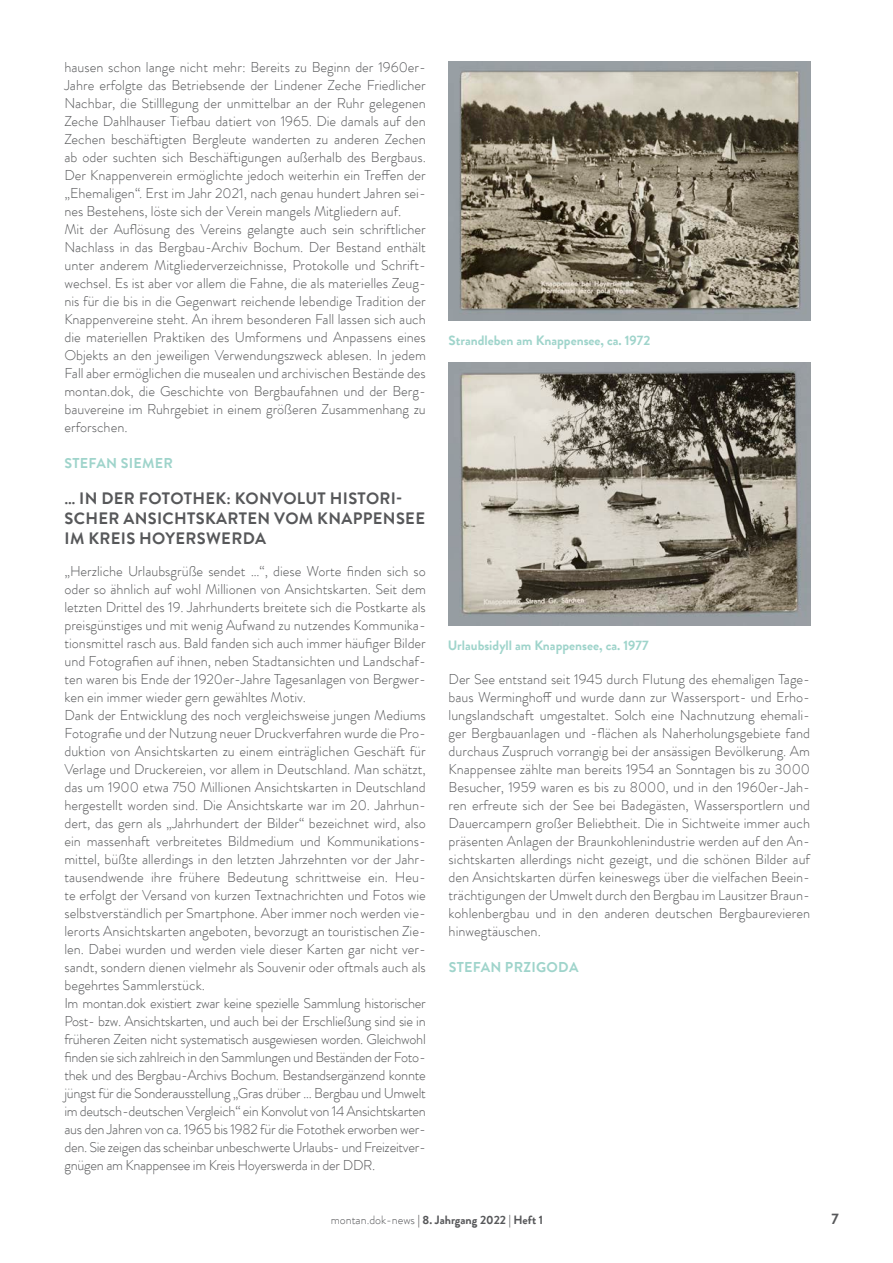
<style>
.page{position:relative;width:893px;height:1263px;background:#fff}
.page>*{position:absolute;margin:0;border:0;box-sizing:border-box;transform-origin:0 0}
.t1{font:700 16.5px/19.8px "Brandon Grotesque Office";letter-spacing:.02em;color:#57585a}
.t2{font:700 15px "Brandon Grotesque Office";color:#57585a}
.t3{font:300 14.25px/18px "Brandon Grotesque Office";color:#57585a}
.t4{font:700 14.25px "Brandon Grotesque Office";letter-spacing:.02em;color:#9fd4cb}
.t5{font:700 13.5px "Brandon Grotesque Office";color:#9fd4cb}
.t6{font:700 12px "Brandon Grotesque Office";color:#57585a}
.s1{font-weight:300}
</style>
<div class="page">
<img style="left:449px;top:61px;width:361px;height:259px">
<img style="left:449px;top:363px;width:361px;height:262px">
<p class="t3" style="left:64px;top:58px;width:363px">hausen schon lange nicht mehr: Bereits zu Beginn der 1960er-Jahre erfolgte das Betriebsende der Lindener Zeche Friedlicher Nachbar, die Stilllegung der unmittelbar an der Ruhr gelegenen Zeche Dahlhauser Tiefbau datiert von 1965. Die damals auf den Zechen beschäftigten Bergleute wanderten zu anderen Zechen ab oder suchten sich Beschäftigungen außerhalb des Bergbaus.<br>Der Knappenverein ermöglichte jedoch weiterhin ein Treffen der „Ehemaligen“. Erst im Jahr 2021, nach genau hundert Jahren sei&shy;nes Bestehens, löste sich der Verein mangels Mitgliedern auf.<br>Mit der Auflösung des Vereins gelangte auch sein schriftlicher Nachlass in das Bergbau-Archiv Bochum. Der Bestand enthält unter anderem Mitgliederverzeichnisse, Protokolle und Schrift&shy;wechsel. Es ist aber vor allem die Fahne, die als materielles Zeug&shy;nis für die bis in die Gegenwart reichende lebendige Tradition der Knappenvereine steht. An ihrem besonderen Fall lassen sich auch die materiellen Praktiken des Umformens und Anpassens eines Objekts an den jeweiligen Verwendungszweck ablesen. In jedem Fall aber ermöglichen die musealen und archivischen Bestände des montan.dok, die Geschichte von Bergbaufahnen und der Berg&shy;bauvereine im Ruhrgebiet in einem größeren Zusammenhang zu erforschen.</p>
<p class="t4" style="left:65px;top:453px;width:110px">STEFAN SIEMER</p>
<p class="t1" style="left:64px;top:489px;width:362px">… IN DER FOTOTHEK: KONVOLUT HISTORI-<br>SCHER ANSICHTSKARTEN VOM KNAPPENSEE<br>IM KREIS HOYERSWERDA</p>
<p class="t3" style="left:64px;top:562px;width:363px">„Herzliche Urlaubsgrüße sendet …“, diese Worte finden sich so oder so ähnlich auf wohl Millionen von Ansichtskarten. Seit dem letzten Drittel des 19. Jahrhunderts breitete sich die Postkarte als preisgünstiges und mit wenig Aufwand zu nutzendes Kommunika&shy;tionsmittel rasch aus. Bald fanden sich auch immer häufiger Bilder und Fotografien auf ihnen, neben Stadtansichten und Landschaf&shy;ten waren bis Ende der 1920er-Jahre Tagesanlagen von Bergwer&shy;ken ein immer wieder gern gewähltes Motiv.<br>Dank der Entwicklung des noch vergleichsweise jungen Mediums Fotografie und der Nutzung neuer Druckverfahren wurde die Pro&shy;duktion von Ansichtskarten zu einem einträglichen Geschäft für Verlage und Druckereien, vor allem in Deutschland. Man schätzt, das um 1900 etwa 750 Millionen Ansichtskarten in Deutschland hergestellt worden sind. Die Ansichtskarte war im 20. Jahrhun&shy;dert, das gern als „Jahrhundert der Bilder“ bezeichnet wird, also ein massenhaft verbreitetes Bildmedium und Kommunikations&shy;mittel, büßte allerdings in den letzten Jahrzehnten vor der Jahr&shy;tausendwende ihre frühere Bedeutung schrittweise ein. Heu&shy;te erfolgt der Versand von kurzen Textnachrichten und Fotos wie selbstverständlich per Smartphone. Aber immer noch werden vie&shy;lerorts Ansichtskarten angeboten, bevorzugt an touristischen Zie&shy;len. Dabei wurden und werden viele dieser Karten gar nicht ver&shy;sandt, sondern dienen vielmehr als Souvenir oder oftmals auch als begehrtes Sammlerstück.<br>Im montan.dok existiert zwar keine spezielle Sammlung historischer Post- bzw. Ansichtskarten, und auch bei der Erschließung sind sie in früheren Zeiten nicht systematisch ausgewiesen worden. Gleichwohl finden sie sich zahlreich in den Sammlungen und Beständen der Foto&shy;thek und des Bergbau-Archivs Bochum. Bestandsergänzend konnte jüngst für die Sonderausstellung „Gras drüber … Bergbau und Umwelt im deutsch-deutschen Vergleich“ ein Konvolut von 14 Ansichtskarten aus den Jahren von ca. 1965 bis 1982 für die Fotothek erworben wer&shy;den. Sie zeigen das scheinbar unbeschwerte Urlaubs- und Freizeitver&shy;gnügen am Knappensee im Kreis Hoyerswerda in der DDR.</p>
<p class="t5" style="left:449px;top:331px;width:203px">Strandleben am Knappensee, ca. 1972</p>
<p class="t5" style="left:448px;top:635px;width:202px">Urlaubsidyll am Knappensee, ca. 1977</p>
<p class="t3" style="left:449px;top:670px;width:363px;text-align:justify">Der See entstand seit 1945 durch Flutung des ehemaligen Tage&shy;baus Werminghoff und wurde dann zur Wassersport- und Erho&shy;lungslandschaft umgestaltet. Solch eine Nachnutzung ehemali&shy;ger Bergbauanlagen und -flächen als Naherholungsgebiete fand durchaus Zuspruch vorrangig bei der ansässigen Bevölkerung. Am Knappensee zählte man bereits 1954 an Sonntagen bis zu 3000<br>Besucher, 1959 waren es bis zu 8000, und in den 1960er-Jah&shy;ren erfreute sich der See bei Badegästen, Wassersportlern und Dauercampern großer Beliebtheit. Die in Sichtweite immer auch präsenten Anlagen der Braunkohlenindustrie werden auf den An&shy;sichtskarten allerdings nicht gezeigt, und die schönen Bilder auf den Ansichtskarten dürfen keineswegs über die vielfachen Beein&shy;trächtigungen der Umwelt durch den Bergbau im Lausitzer Braun&shy;kohlenbergbau und in den anderen deutschen Bergbaurevieren hinwegtäuschen.</p>
<p class="t4" style="left:449px;top:957px;width:131px">STEFAN PRZIGODA</p>
<p class="t6" style="left:331px;top:1211px;width:214px"><span class="s1">montan.dok-news</span> | 8. Jahrgang 2022 | Heft 1</p>
<p class="t2" style="left:831px;top:1208px;width:9px">7</p>
</div>
